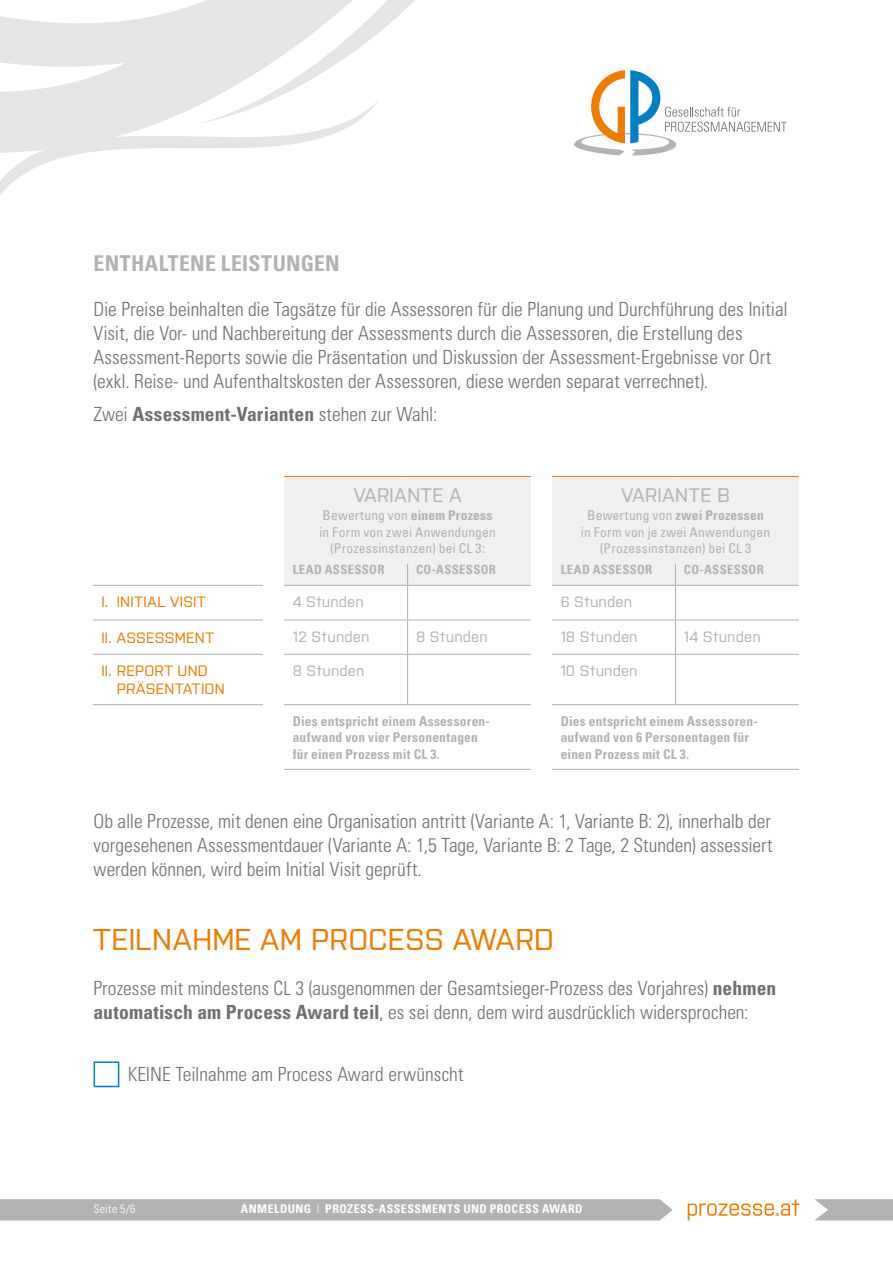
<style>
.page{position:relative;width:893px;height:1263px;background:#fff}
.page>*{position:absolute;margin:0;border:0;box-sizing:border-box;transform-origin:0 0}
.GP2418_Zwiti_01{font:500 30px "Purista";letter-spacing:.005em;color:#ef7c00}
.GP2418_Zwiti_02{font:700 condensed 21.75px "Univers";letter-spacing:.01em;color:#b1b2b3}
.GP24218_Lauftext{font:300 condensed 19.5px/24px "Univers";color:#6f6f6e}
.GP24218_Lauftext-2{font:700 condensed 19.5px "Univers";letter-spacing:.01em;color:#6f6f6e}
.GP2418_Tab_HL_horizo{font:500 19.5px "Purista";letter-spacing:.035em;color:#b1b2b3}
.t1{font:500 15px "Purista";letter-spacing:.005em;color:#b1b2b3}
.t2{font:500 15px/18px "Purista";letter-spacing:.02em;color:#ef7c00}
.t3{font:500 15px "Purista";letter-spacing:.045em;color:#ef7c00}
.GP2418_Tab_Lauftext{font:700 condensed 13.5px/16.5px "Univers";letter-spacing:.015em;color:#b1b2b3}
.GP2418_Tab_Lauftext-2{font:condensed 13.5px/16.5px "Univers";letter-spacing:.015em;color:#b1b2b3;text-align:center}
.GP2418_Tab_Lauftext-3{font:700 condensed 12.75px "Univers";letter-spacing:.03em;color:#b1b2b3}
.t4{font:700 condensed 12px "Univers";letter-spacing:.035em;color:#fff}
.t5{font:300 condensed 12px "Univers";letter-spacing:.025em;color:#fff}
.s1{font-weight:300}
.s2{font-weight:700}
</style>
<div class="page">
<svg style="left:574px;top:70px;width:213px;height:86px"></svg>
<svg style="left:814px;top:1199px;width:79px;height:21px;background:#b8b9ba"></svg>
<div style="left:0;top:1199px;width:672px;height:21px;background:#b1b2b3"></div>
<svg style="left:688px;top:1199px;width:111px;height:21px"></svg>
<svg style="left:0;top:0;width:415px;height:195px"></svg>
<div style="left:284px;top:477px;width:515px;height:108px;background:#f0f0f0"></div>
<hr style="left:93px;top:585px;width:170px;height:1px;background:#b1b2b3">
<hr style="left:284px;top:585px;width:124px;height:1px;background:#b1b2b3">
<hr style="left:408px;top:585px;width:123px;height:1px;background:#b1b2b3">
<hr style="left:552px;top:585px;width:123px;height:1px;background:#b1b2b3">
<hr style="left:675px;top:585px;width:124px;height:1px;background:#b1b2b3">
<hr style="left:93px;top:619px;width:170px;height:1px;background:#b1b2b3">
<hr style="left:284px;top:619px;width:124px;height:1px;background:#b1b2b3">
<hr style="left:408px;top:619px;width:123px;height:1px;background:#b1b2b3">
<hr style="left:552px;top:619px;width:123px;height:1px;background:#b1b2b3">
<hr style="left:675px;top:619px;width:124px;height:1px;background:#b1b2b3">
<hr style="left:284px;top:654px;width:124px;height:1px;background:#b1b2b3">
<hr style="left:408px;top:654px;width:123px;height:1px;background:#b1b2b3">
<hr style="left:552px;top:654px;width:123px;height:1px;background:#b1b2b3">
<hr style="left:675px;top:654px;width:124px;height:1px;background:#b1b2b3">
<hr style="left:284px;top:704px;width:124px;height:1px;background:#b1b2b3">
<hr style="left:408px;top:704px;width:123px;height:1px;background:#b1b2b3">
<hr style="left:552px;top:704px;width:123px;height:1px;background:#b1b2b3">
<hr style="left:675px;top:704px;width:124px;height:1px;background:#b1b2b3">
<hr style="left:284px;top:769px;width:124px;height:1px;background:#b1b2b3">
<hr style="left:408px;top:769px;width:123px;height:1px;background:#b1b2b3">
<hr style="left:552px;top:769px;width:123px;height:1px;background:#b1b2b3">
<hr style="left:675px;top:769px;width:124px;height:1px;background:#b1b2b3">
<hr style="left:284px;top:476px;width:124px;height:1px;background:#ef7c00">
<hr style="left:408px;top:476px;width:123px;height:1px;background:#ef7c00">
<hr style="left:552px;top:476px;width:123px;height:1px;background:#ef7c00">
<hr style="left:675px;top:476px;width:124px;height:1px;background:#ef7c00">
<svg style="left:407px;top:564px;width:1px;height:21px"></svg>
<hr style="left:407px;top:586px;width:1px;height:33px;background:#b1b2b3">
<hr style="left:407px;top:620px;width:1px;height:34px;background:#b1b2b3">
<hr style="left:407px;top:655px;width:1px;height:49px;background:#b1b2b3">
<svg style="left:675px;top:564px;width:1px;height:21px"></svg>
<hr style="left:675px;top:586px;width:1px;height:33px;background:#b1b2b3">
<hr style="left:675px;top:620px;width:1px;height:34px;background:#b1b2b3">
<hr style="left:675px;top:655px;width:1px;height:49px;background:#b1b2b3">
<hr style="left:93px;top:704px;width:170px;height:1px;background:#b1b2b3">
<hr style="left:93px;top:654px;width:170px;height:1px;background:#b1b2b3">
<div style="left:94px;top:1061px;width:25px;height:26px;border:2px solid #007ec6"></div>
<p class="GP2418_Zwiti_02" style="left:94px;top:250px;width:248px">ENTHALTENE LEISTUNGEN</p>
<p class="GP24218_Lauftext" style="left:94px;top:297px;width:696px">Die Preise beinhalten die Tagsätze für die Assessoren für die Planung und Durchführung des Initial Visit, die Vor- und Nachbereitung der Assessments durch die Assessoren, die Erstellung des Assessment-Reports sowie die Präsentation und Diskussion der Assessment-Ergebnisse vor Ort (exkl. Reise- und Aufenthaltskosten der Assessoren, diese werden separat verrechnet).</p>
<p class="GP24218_Lauftext-2" style="left:94px;top:402px;width:345px"><span class="s1">Zwei</span> Assessment-Varianten <span class="s1">stehen zur Wahl:</span></p>
<p class="GP2418_Tab_HL_horizo" style="left:354px;top:480px;width:109px">VARIANTE A</p>
<p class="GP2418_Tab_Lauftext-2" style="left:319px;top:507px;width:178px">Bewertung von <span class="s2">einem Prozess </span>in Form von zwei Anwendungen (Prozessinstanzen) bei CL 3:</p>
<p class="GP2418_Tab_HL_horizo" style="left:621px;top:480px;width:109px">VARIANTE B</p>
<p class="GP2418_Tab_Lauftext-2" style="left:581px;top:507px;width:191px">Bewertung von <span class="s2">zwei Prozessen </span>in Form von je zwei Anwendungen (Prozessinstanzen) bei CL 3</p>
<p class="GP2418_Tab_Lauftext-3" style="left:293px;top:561px;width:93px">LEAD ASSESSOR</p>
<p class="GP2418_Tab_Lauftext-3" style="left:416px;top:561px;width:81px">CO-ASSESSOR</p>
<p class="GP2418_Tab_Lauftext-3" style="left:561px;top:561px;width:93px">LEAD ASSESSOR</p>
<p class="GP2418_Tab_Lauftext-3" style="left:684px;top:561px;width:81px">CO-ASSESSOR</p>
<p class="t3" style="left:101px;top:591px;width:106px">I. INITIAL VISIT</p>
<p class="t1" style="left:293px;top:591px;width:73px">4 Stunden</p>
<p class="t1" style="left:561px;top:591px;width:73px">6 Stunden</p>
<p class="t2" style="left:101px;top:627px;width:114px">II. ASSESSMENT</p>
<p class="t1" style="left:293px;top:625px;width:78px">12 Stunden</p>
<p class="t1" style="left:416px;top:625px;width:73px">8 Stunden</p>
<p class="t1" style="left:561px;top:625px;width:79px">18 Stunden</p>
<p class="t1" style="left:684px;top:625px;width:78px">14 Stunden</p>
<p class="t2" style="left:117px;top:660px;width:109px;text-indent:-15px">II. REPORT UND<br>PRÄSENTATION</p>
<p class="t1" style="left:293px;top:660px;width:73px">8 Stunden</p>
<p class="t1" style="left:561px;top:660px;width:79px">10 Stunden</p>
<p class="GP2418_Tab_Lauftext" style="left:293px;top:712px;width:199px">Dies entspricht einem Assessoren&shy;aufwand von vier Personentagen für einen Prozess mit CL 3.</p>
<p class="GP2418_Tab_Lauftext" style="left:561px;top:712px;width:199px">Dies entspricht einem Assessoren&shy;aufwand von 6 Personentagen für einen Prozess mit CL 3.</p>
<p class="GP24218_Lauftext" style="left:94px;top:808px;width:681px;text-align:justify">Ob alle Prozesse, mit denen eine Organisation antritt (Variante A: 1, Variante B: 2), innerhalb der vorgesehenen Assessmentdauer (Variante A: 1,5 Tage, Variante B: 2 Tage, 2 Stunden) assessiert werden können, wird beim Initial Visit geprüft.</p>
<p class="GP2418_Zwiti_01" style="left:94px;top:917px;width:462px">TEILNAHME AM PROCESS AWARD</p>
<p class="GP24218_Lauftext" style="left:94px;top:976px;width:684px">Prozesse mit mindestens CL 3 (ausgenommen der Gesamtsieger-Prozess des Vorjahres) <span class="s2">nehmen automatisch am Process Award teil</span>, es sei denn, dem wird ausdrücklich widersprochen:</p>
<p class="GP24218_Lauftext" style="left:128px;top:1062px;width:337px">KEINE Teilnahme am Process Award erwünscht</p>
<p class="t5" style="left:94px;top:1202px;width:43px">Seite 5/6</p>
<p class="t4" style="left:241px;top:1202px;width:343px">ANMELDUNG <span class="s1">|</span> PROZESS-ASSESSMENTS UND PROCESS AWARD</p>
</div>
